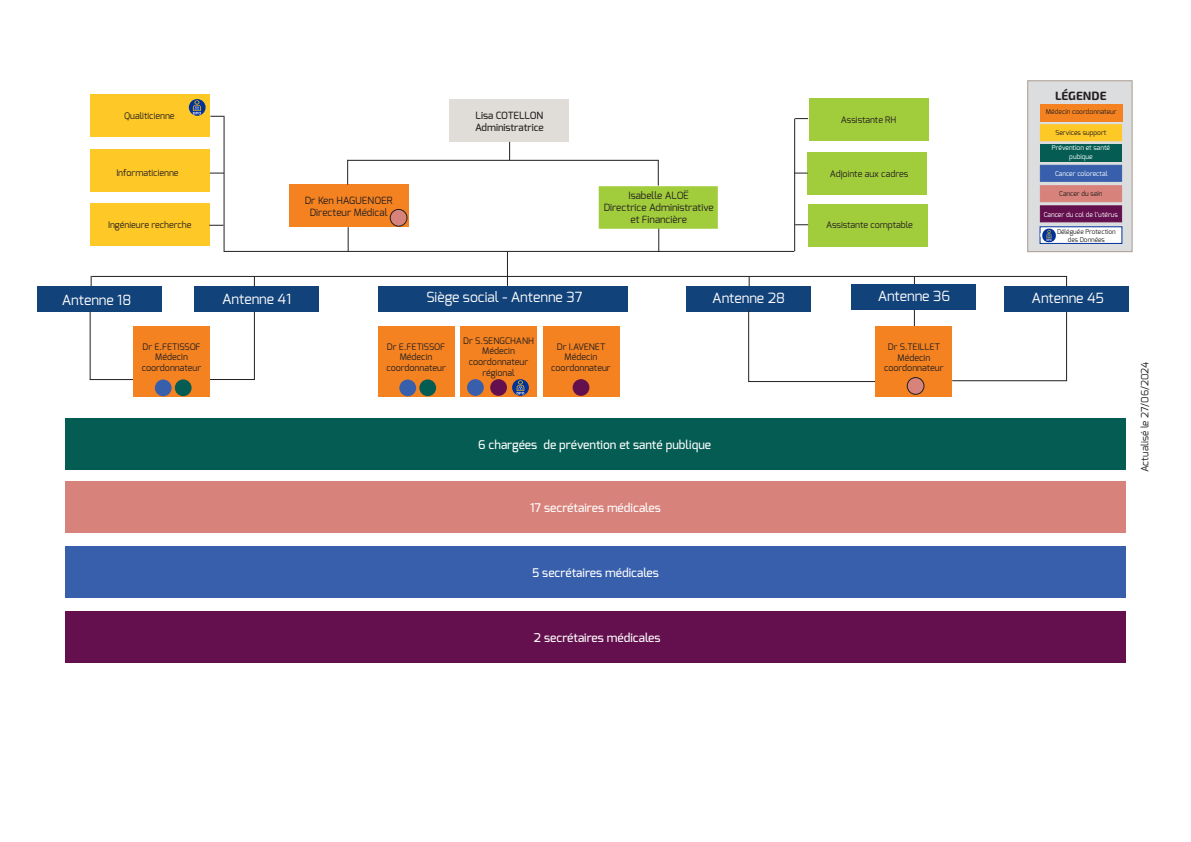
<style>
.page{position:relative;width:1191px;height:842px;background:#fff}
.page>*{position:absolute;margin:0;border:0;box-sizing:border-box;transform-origin:0 0}
.t1{font:14px "Exo";color:#fff}
.t2{font:500 12px "Exo";color:#fff}
.t3{font:700 12px "Exo 2";color:#231f20}
.t4{font:10px "Exo";color:#231f20}
.t5{font:500 10px "Exo";color:#231f20}
.t6{font:9px/10.8px "Exo";color:#231f20;text-align:center}
.t7{font:6.7px/8.1px "Exo";color:#fff;text-align:center}
.t8{font:6.7px "Exo";color:#231f20}
.t9{font:6.6px/7.9px "Exo";color:#231f20;text-align:center}
</style>
<div class="page">
<div style="left:809px;top:98px;width:119px;height:43px;background:#a1cc3c"></div>
<div style="left:90px;top:150px;width:119px;height:42px;background:#fec827"></div>
<div style="left:807px;top:152px;width:119px;height:43px;background:#a1cc3c"></div>
<div style="left:808px;top:204px;width:119px;height:42px;background:#a1cc3c"></div>
<div style="left:289px;top:185px;width:119px;height:42px;background:#f58220"></div>
<div style="left:90px;top:203px;width:119px;height:43px;background:#fec827"></div>
<div style="left:378px;top:286px;width:249px;height:25px;background:#11427a"></div>
<div style="left:194px;top:286px;width:124px;height:26px;background:#11427a"></div>
<div style="left:1004px;top:286px;width:125px;height:25px;background:#11427a"></div>
<div style="left:851px;top:284px;width:125px;height:25px;background:#11427a"></div>
<div style="left:686px;top:286px;width:125px;height:26px;background:#11427a"></div>
<div style="left:37px;top:286px;width:125px;height:26px;background:#11427a"></div>
<div style="left:65px;top:418px;width:1060px;height:51px;background:#045c53"></div>
<hr style="left:254px;top:312px;width:1px;height:68px;background:#231f20">
<hr style="left:199px;top:379px;width:55px;height:1px;background:#231f20">
<hr style="left:90px;top:379px;width:77px;height:1px;background:#231f20">
<hr style="left:90px;top:312px;width:1px;height:67px;background:#231f20">
<hr style="left:748px;top:310px;width:1px;height:72px;background:#231f20">
<hr style="left:748px;top:381px;width:128px;height:1px;background:#231f20">
<hr style="left:952px;top:380px;width:115px;height:1px;background:#231f20">
<hr style="left:1066px;top:311px;width:1px;height:70px;background:#231f20">
<hr style="left:223px;top:117px;width:1px;height:135px;background:#231f20">
<hr style="left:794px;top:119px;width:1px;height:132px;background:#231f20">
<svg style="left:348px;top:227px;width:1px;height:24px"></svg>
<hr style="left:224px;top:251px;width:570px;height:1px;background:#231f20">
<hr style="left:348px;top:160px;width:310px;height:1px;background:#231f20">
<svg style="left:209px;top:225px;width:14px;height:1px"></svg>
<svg style="left:795px;top:224px;width:13px;height:1px"></svg>
<hr style="left:92px;top:276px;width:975px;height:1px;background:#231f20">
<svg style="left:507px;top:252px;width:1px;height:34px"></svg>
<svg style="left:914px;top:309px;width:1px;height:17px"></svg>
<svg style="left:658px;top:229px;width:1px;height:22px"></svg>
<div style="left:599px;top:186px;width:119px;height:43px;background:#a1cc3c;border:2px solid #a1cc3c"></div>
<div style="left:133px;top:326px;width:77px;height:71px;background:#f58220"></div>
<div style="left:155px;top:379px;width:17px;height:17px;background:#375fac;border-radius:50%"></div>
<div style="left:175px;top:379px;width:17px;height:17px;background:#045c53;border-radius:50%"></div>
<div style="left:378px;top:326px;width:76px;height:71px;background:#f58220"></div>
<div style="left:399px;top:379px;width:17px;height:17px;background:#375fac;border-radius:50%"></div>
<div style="left:419px;top:379px;width:17px;height:17px;background:#045c53;border-radius:50%"></div>
<div style="left:543px;top:326px;width:76px;height:71px;background:#f58220"></div>
<div style="left:875px;top:326px;width:77px;height:71px;background:#f58220"></div>
<div style="left:907px;top:378px;width:17px;height:16px;background:#d7827a;border-radius:50%"></div>
<div style="left:907px;top:377px;width:17px;height:17px;border:1px solid #231f20;border-radius:50%"></div>
<div style="left:390px;top:209px;width:17px;height:17px;background:#d7827a;border-radius:50%"></div>
<div style="left:390px;top:209px;width:17px;height:17px;border:1px solid #231f20;border-radius:50%"></div>
<div style="left:449px;top:99px;width:119px;height:43px;background:#e0dcd7"></div>
<svg style="left:210px;top:173px;width:14px;height:1px"></svg>
<svg style="left:794px;top:173px;width:13px;height:1px"></svg>
<div style="left:91px;top:95px;width:119px;height:42px;background:#fec827"></div>
<svg style="left:210px;top:116px;width:14px;height:1px"></svg>
<svg style="left:795px;top:118px;width:13px;height:1px"></svg>
<div style="left:1027px;top:81px;width:105px;height:171px;background:#dcdddf;border:1px solid #a79b8e"></div>
<div style="left:1040px;top:104px;width:83px;height:17px;background:#f58220"></div>
<div style="left:1040px;top:144px;width:81px;height:17px;background:#045c53"></div>
<div style="left:1039px;top:165px;width:83px;height:17px;background:#375fac;border:1px solid #375fac"></div>
<div style="left:1039px;top:185px;width:83px;height:17px;background:#d7827a;border:1px solid #d7827a"></div>
<div style="left:1039px;top:205px;width:83px;height:17px;background:#64104e;border:1px solid #64104e"></div>
<div style="left:1039px;top:124px;width:83px;height:17px;background:#fec827;border:1px solid #fec827"></div>
<div style="left:1039px;top:227px;width:83px;height:17px;background:#fff;border:1px solid #039"></div>
<img style="left:1040px;top:228px;width:17px;height:14px">
<div style="left:572px;top:379px;width:17px;height:17px;background:#64104e;border-radius:50%"></div>
<img style="left:189px;top:99px;width:17px;height:17px;border-radius:8px">
<div style="left:460px;top:326px;width:77px;height:71px;background:#f58220"></div>
<div style="left:467px;top:379px;width:17px;height:17px;background:#375fac;border-radius:50%"></div>
<div style="left:490px;top:379px;width:17px;height:17px;background:#64104e;border-radius:50%"></div>
<img style="left:512px;top:379px;width:17px;height:17px;border-radius:8px">
<svg style="left:347px;top:160px;width:1px;height:25px"></svg>
<svg style="left:658px;top:160px;width:1px;height:26px"></svg>
<svg style="left:509px;top:142px;width:1px;height:18px"></svg>
<div style="left:65px;top:481px;width:1060px;height:51px;background:#d7827a"></div>
<div style="left:65px;top:546px;width:1060px;height:51px;background:#375fac"></div>
<div style="left:65px;top:612px;width:1060px;height:51px;background:#64104e"></div>
<p class="t3" style="left:1055px;top:89px;width:53px">LÉGENDE</p>
<p class="t6" style="left:124px;top:111px;width:52px">Qualiticienne</p>
<p class="t5" style="left:475px;top:109px;width:69px">Lisa COTELLON</p>
<p class="t5" style="left:475px;top:121px;width:70px">Administratrice</p>
<p class="t6" style="left:841px;top:114px;width:57px">Assistante RH</p>
<p class="t6" style="left:116px;top:167px;width:64px">Informaticienne</p>
<p class="t6" style="left:830px;top:168px;width:80px">Adjointe aux cadres</p>
<p class="t6" style="left:108px;top:219px;width:85px">Ingénieure recherche</p>
<p class="t4" style="left:305px;top:194px;width:89px">Dr Ken HAGUENOER</p>
<p class="t4" style="left:310px;top:206px;width:79px">Directeur Médical</p>
<p class="t4" style="left:628px;top:189px;width:62px">Isabelle ALOË</p>
<p class="t4" style="left:603px;top:201px;width:112px">Directrice Administrative</p>
<p class="t4" style="left:630px;top:213px;width:58px">et Financière</p>
<p class="t6" style="left:826px;top:220px;width:88px">Assistante comptable</p>
<p class="t8" style="left:1046px;top:107px;width:72px">Médecin coordonnateur</p>
<p class="t7" style="left:1051px;top:144px;width:60px">Prévention et santé pubique</p>
<p class="t7" style="left:1055px;top:169px;width:54px">Cancer colorectal</p>
<p class="t8" style="left:1059px;top:189px;width:45px">Cancer du sein</p>
<p class="t7" style="left:1043px;top:210px;width:76px">Cancer du col de l’utérus</p>
<p class="t8" style="left:1055px;top:128px;width:52px">Services support</p>
<p class="t9" style="left:1057px;top:228px;width:60px">Déléguée Protection des Données</p>
<p class="t1" style="left:62px;top:291px;width:71px">Antenne 18</p>
<p class="t1" style="left:222px;top:290px;width:70px">Antenne 41</p>
<p class="t1" style="left:426px;top:288px;width:157px">Siège social - Antenne 37</p>
<p class="t1" style="left:712px;top:289px;width:74px">Antenne 28</p>
<p class="t1" style="left:877px;top:287px;width:74px">Antenne 36</p>
<p class="t1" style="left:1031px;top:289px;width:74px">Antenne 45</p>
<p class="t6" style="left:142px;top:341px;width:60px">Dr E.FETISSOF</p>
<p class="t6" style="left:155px;top:352px;width:34px">Médecin</p>
<p class="t6" style="left:142px;top:363px;width:61px">coordonnateur</p>
<p class="t6" style="left:387px;top:341px;width:60px">Dr E.FETISSOF</p>
<p class="t6" style="left:400px;top:352px;width:34px">Médecin</p>
<p class="t6" style="left:386px;top:363px;width:61px">coordonnateur</p>
<p class="t6" style="left:463px;top:335px;width:72px">Dr S.SENGCHANH</p>
<p class="t6" style="left:482px;top:346px;width:34px">Médecin</p>
<p class="t6" style="left:469px;top:356px;width:61px">coordonnateur régional</p>
<p class="t6" style="left:557px;top:341px;width:50px">Dr I.AVENET</p>
<p class="t6" style="left:564px;top:352px;width:34px">Médecin</p>
<p class="t6" style="left:551px;top:363px;width:61px">coordonnateur</p>
<p class="t2" style="left:478px;top:437px;width:235px">6 chargées de prévention et santé publique</p>
<p class="t2" style="left:530px;top:499px;width:132px">17 secrétaires médicales</p>
<p class="t2" style="left:532px;top:564px;width:128px">5 secrétaires médicales</p>
<p class="t2" style="left:534px;top:630px;width:128px">2 secrétaires médicales</p>
<p class="t6" style="left:888px;top:341px;width:54px">Dr S.TEILLET</p>
<p class="t6" style="left:897px;top:352px;width:34px">Médecin</p>
<p class="t6" style="left:884px;top:363px;width:61px">coordonnateur</p>
<p class="t4" style="left:1138px;top:472px;width:112px;rotate:-90deg">Actualisé le 27/06/2024</p>
</div>
